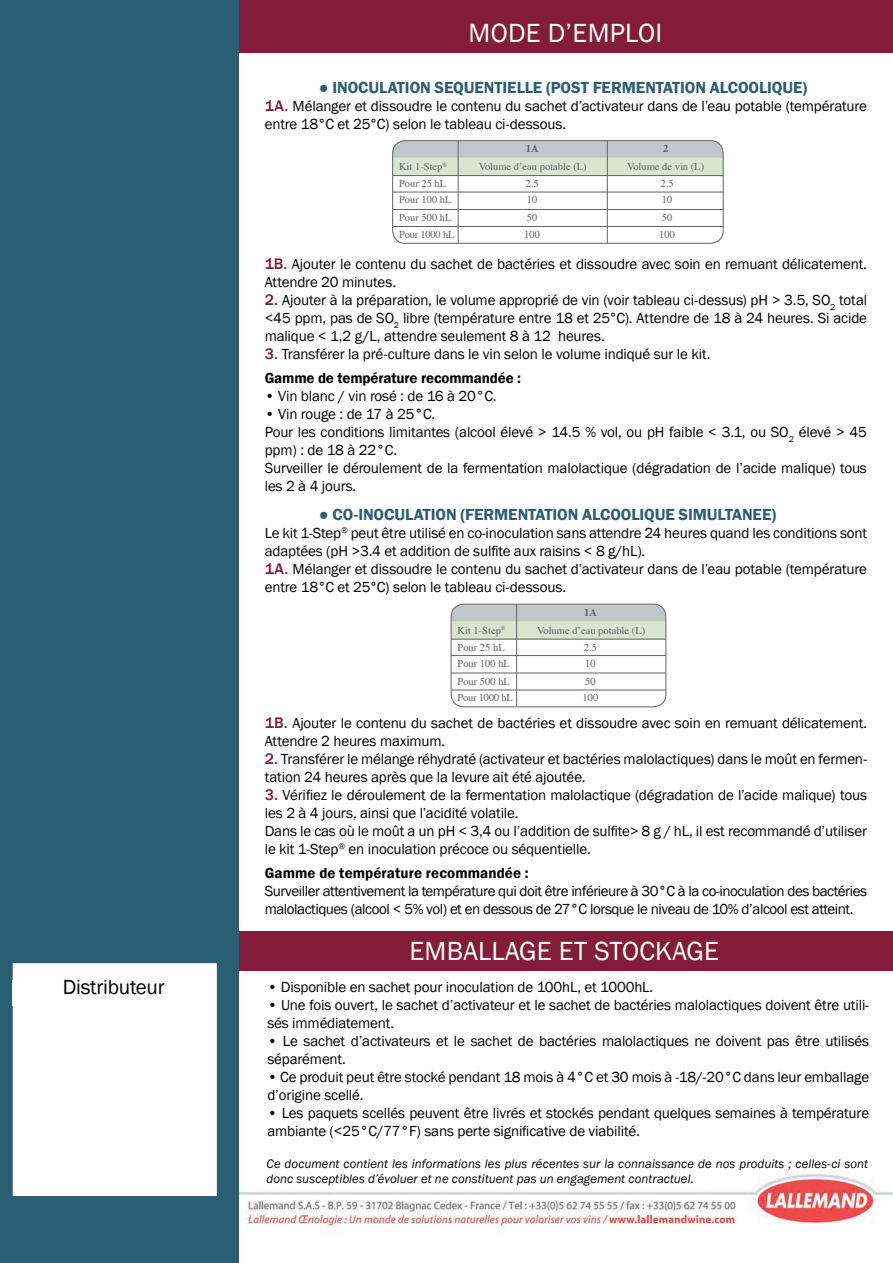
<style>
.page{position:relative;width:893px;height:1263px;background:#fff}
.page>*{position:absolute;margin:0;border:0;box-sizing:border-box;transform-origin:0 0}
.t1{font:27px "Franklin Gothic";letter-spacing:.01em;color:#fff}
.t2{font:21px "Franklin Gothic";letter-spacing:-.01em;color:#000}
.t3{font:600 16.5px "Franklin Gothic";letter-spacing:-.005em;color:#2a5e73}
.t4{font:15px/18px "Franklin Gothic";letter-spacing:-.01em;color:#000}
.t5{font:15px/18px "Franklin Gothic";letter-spacing:-.03em;color:#000}
.t6{font:600 15px "Franklin Gothic";letter-spacing:.005em;color:#000}
.t7{font:italic 12.75px/14.2px "Franklin Gothic";letter-spacing:.005em;color:#000}
.t8{font:10.5px "Times";color:#636366}
.t9{font:10.5px "Times";letter-spacing:-.02em;color:#636366}
.t10{font:700 10.5px "Times";color:#636366}
.s1{font-weight:500;font-size:15.75px;color:#831b3a}
.s2{font-weight:600}
</style>
<div class="page">
<img style="left:239px;top:1174px;width:654px;height:56px">
<div style="left:229px;top:931px;width:664px;height:40px;background:#831b3a"></div>
<div style="left:230px;top:0;width:663px;height:53px;background:#831b3a"></div>
<div style="left:0;top:0;width:239px;height:1263px;background:#2a5e73"></div>
<div style="left:13px;top:963px;width:204px;height:233px;background:#fff;border:2px solid #fff"></div>
<div style="left:13px;top:980px;width:202px;height:26px;background:#fff"></div>
<div style="left:392px;top:157px;width:331px;height:19px;background:#dae5cf"></div>
<div style="left:393px;top:141px;width:330px;height:17px;background:#c2c6c9"></div>
<hr style="left:393px;top:175px;width:330px;height:1px;background:#636366">
<hr style="left:393px;top:192px;width:330px;height:1px;background:#636366">
<hr style="left:393px;top:209px;width:330px;height:1px;background:#636366">
<hr style="left:393px;top:226px;width:330px;height:1px;background:#636366">
<div style="left:392px;top:140px;width:331px;height:104px;border:1px solid #636366;border-radius:13px"></div>
<hr style="left:458px;top:141px;width:1px;height:102px;background:#636366">
<hr style="left:607px;top:141px;width:1px;height:102px;background:#636366">
<div style="left:451px;top:621px;width:214px;height:18px;background:#dae5cf"></div>
<div style="left:451px;top:604px;width:215px;height:17px;background:#c2c6c9"></div>
<hr style="left:451px;top:639px;width:215px;height:1px;background:#636366">
<hr style="left:451px;top:655px;width:215px;height:1px;background:#636366">
<hr style="left:451px;top:673px;width:215px;height:1px;background:#636366">
<hr style="left:451px;top:690px;width:215px;height:1px;background:#636366">
<div style="left:451px;top:604px;width:215px;height:103px;border:1px solid #636366;border-radius:13px"></div>
<hr style="left:516px;top:604px;width:1px;height:102px;background:#636366">
<h2 class="t2" style="left:63px;top:974px;width:103px">Distributeur</h2>
<h1 class="t1" style="left:469px;top:16px;width:195px">MODE D’EMPLOI</h1>
<p class="t3" style="left:319px;top:78px;width:490px">● INOCULATION SEQUENTIELLE (POST FERMENTATION ALCOOLIQUE)</p>
<p class="t4" style="left:265px;top:98px;width:604px"><span class="s1">1A.</span> Mélanger et dissoudre le contenu du sachet d’activateur dans de l’eau potable (température entre 18°C et 25°C) selon le tableau ci-dessous.</p>
<p class="t10" style="left:526px;top:139px;width:14px">1A</p>
<p class="t10" style="left:663px;top:139px;width:7px">2</p>
<p class="t8" style="left:399px;top:157px;width:50px">Kit 1-Step<sup>®</sup></p>
<p class="t8" style="left:479px;top:157px;width:109px">Volume d’eau potable (L)</p>
<p class="t8" style="left:627px;top:157px;width:79px">Volume de vin (L)</p>
<p class="t8" style="left:399px;top:174px;width:49px">Pour 25 hL</p>
<p class="t8" style="left:525px;top:174px;width:15px">2.5</p>
<p class="t8" style="left:660px;top:174px;width:15px">2.5</p>
<p class="t8" style="left:399px;top:190px;width:54px">Pour 100 hL</p>
<p class="t8" style="left:527px;top:190px;width:12px">10</p>
<p class="t8" style="left:662px;top:190px;width:12px">10</p>
<p class="t8" style="left:399px;top:208px;width:54px">Pour 500 hL</p>
<p class="t8" style="left:527px;top:208px;width:12px">50</p>
<p class="t8" style="left:662px;top:208px;width:12px">50</p>
<p class="t9" style="left:399px;top:225px;width:57px">Pour 1000 hL</p>
<p class="t8" style="left:524px;top:225px;width:17px">100</p>
<p class="t8" style="left:659px;top:225px;width:17px">100</p>
<p class="t4" style="left:265px;top:255px;width:604px"><span class="s1">1B.</span> Ajouter le contenu du sachet de bactéries et dissoudre avec soin en remuant délicatement.<br>Attendre 20 minutes.</p>
<p class="t4" style="left:265px;top:291px;width:604px;text-align:justify"><span class="s1">2.</span> Ajouter à la préparation, le volume approprié de vin (voir tableau ci-dessus) pH &gt; 3.5, SO<sub>2</sub> total &lt;45 ppm, pas de SO<sub>2</sub> libre (température entre 18 et 25°C). Attendre de 18 à 24 heures. Si acide malique &lt; 1,2 g/L, attendre seulement 8 à 12 heures.</p>
<p class="t4" style="left:265px;top:342px;width:447px;line-height:24px"><span class="s1">3.</span> Transférer la pré-culture dans le vin selon le volume indiqué sur le kit.<br><span class="s2">Gamme de température recommandée :</span></p>
<p class="t4" style="left:265px;top:387px;width:233px">• Vin blanc / vin rosé : de 16 à 20°C.</p>
<p class="t4" style="left:265px;top:405px;width:604px">• Vin rouge : de 17 à 25°C.<br>Pour les conditions limitantes (alcool élevé &gt; 14.5 % vol, ou pH faible &lt; 3.1, ou SO<sub>2</sub> élevé &gt; 45 ppm) : de 18 à 22°C.<br>Surveiller le déroulement de la fermentation malolactique (dégradation de l’acide malique) tous les 2 à 4 jours.</p>
<p class="t3" style="left:319px;top:504px;width:459px">● CO-INOCULATION (FERMENTATION ALCoOLIQUE SIMULTANEE)</p>
<p class="t4" style="left:265px;top:524px;width:604px">Le kit 1-Step<sup>®</sup> peut être utilisé en co-inoculation sans attendre 24 heures quand les conditions sont adaptées (pH &gt;3.4 et addition de sulfite aux raisins &lt; 8 g/hL).<br><span class="s1">1A.</span> Mélanger et dissoudre le contenu du sachet d’activateur dans de l’eau potable (température entre 18°C et 25°C) selon le tableau ci-dessous.</p>
<p class="t10" style="left:584px;top:602px;width:14px">1A</p>
<p class="t8" style="left:457px;top:620px;width:50px">Kit 1-Step<sup>®</sup></p>
<p class="t8" style="left:537px;top:620px;width:109px">Volume d’eau potable (L)</p>
<p class="t8" style="left:457px;top:637px;width:49px">Pour 25 hL</p>
<p class="t8" style="left:584px;top:637px;width:15px">2.5</p>
<p class="t8" style="left:457px;top:654px;width:54px">Pour 100 hL</p>
<p class="t8" style="left:585px;top:654px;width:12px">10</p>
<p class="t8" style="left:457px;top:671px;width:54px">Pour 500 hL</p>
<p class="t8" style="left:585px;top:671px;width:12px">50</p>
<p class="t9" style="left:457px;top:688px;width:57px">Pour 1000 hL</p>
<p class="t8" style="left:583px;top:688px;width:17px">100</p>
<p class="t4" style="left:265px;top:714px;width:604px"><span class="s1">1B.</span> Ajouter le contenu du sachet de bactéries et dissoudre avec soin en remuant délicatement.<br>Attendre 2 heures maximum.</p>
<p class="t4" style="left:265px;top:750px;width:604px"><span class="s1">2.</span> Transférer le mélange réhydraté (activateur et bactéries malolactiques) dans le moût en fermen&shy;tation 24 heures après que la levure ait été ajoutée.</p>
<p class="t4" style="left:265px;top:786px;width:604px"><span class="s1">3.</span> Vérifiez le déroulement de la fermentation malolactique (dégradation de l’acide malique) tous les 2 à 4 jours, ainsi que l’acidité volatile.<br>Dans le cas où le moût a un pH &lt; 3,4 ou l’addition de sulfite&gt; 8 g / hL, il est recommandé d’utiliser le kit 1-Step<sup>®</sup> en inoculation précoce ou séquentielle.</p>
<p class="t6" style="left:265px;top:864px;width:265px">Gamme de température recommandée :</p>
<p class="t5" style="left:265px;top:882px;width:604px">Surveiller attentivement la température qui doit être inférieure à 30°C à la co-inoculation des bactéries malolactiques (alcool &lt; 5% vol) et en dessous de 27°C lorsque le niveau de 10% d’alcool est atteint.</p>
<h1 class="t1" style="left:410px;top:934px;width:311px">EMBALLAGE ET STOCKAGE</h1>
<p class="t4" style="left:267px;top:978px;width:387px">• Disponible en sachet pour inoculation de 100hL, et 1000hL.</p>
<p class="t4" style="left:267px;top:996px;width:603px">• Une fois ouvert, le sachet d’activateur et le sachet de bactéries malolactiques doivent être utili&shy;sés immédiatement.</p>
<p class="t4" style="left:267px;top:1032px;width:603px">• Le sachet d’activateurs et le sachet de bactéries malolactiques ne doivent pas être utilisés séparément.</p>
<p class="t4" style="left:267px;top:1068px;width:603px">• Ce produit peut être stocké pendant 18 mois à 4°C et 30 mois à -18/-20°C dans leur emballage d’origine scellé.</p>
<p class="t4" style="left:267px;top:1104px;width:603px">• Les paquets scellés peuvent être livrés et stockés pendant quelques semaines à température ambiante (&lt;25°C/77°F) sans perte significative de viabilité.</p>
<p class="t7" style="left:266px;top:1157px;width:603px">Ce document contient les informations les plus récentes sur la connaissance de nos produits ; celles-ci sont donc susceptibles d’évoluer et ne constituent pas un engagement contractuel.</p>
</div>
